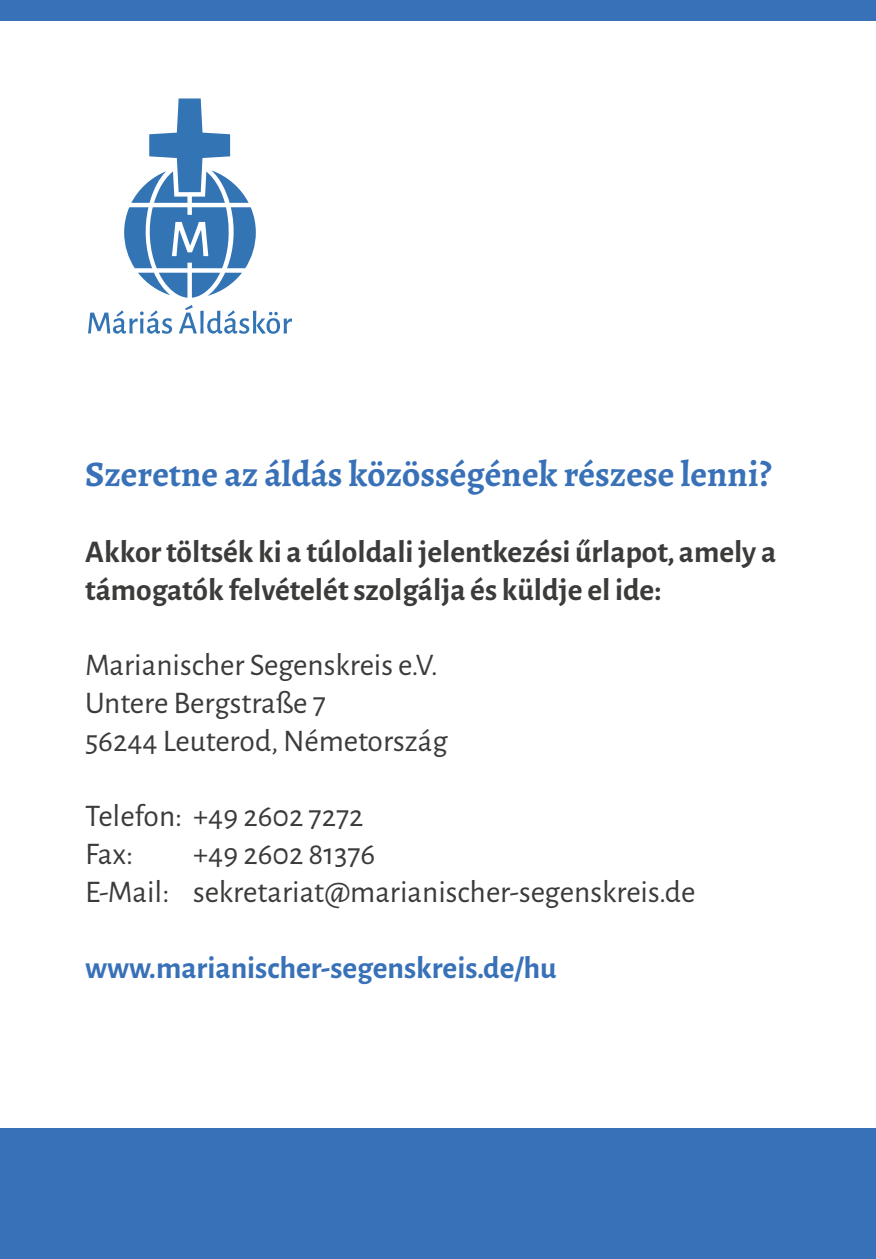
<style>
.page{position:relative;width:876px;height:1259px;background:#fff}
.page>*{position:absolute;margin:0;border:0;box-sizing:border-box;transform-origin:0 0}
.t1{font:700 36px "Alegreya";color:#3871b8}
.t2{font:31.5px/37.8px "Alegreya Sans";color:#3b3b3a}
.t3{font:700 31.5px/37.8px "Alegreya Sans";color:#3b3b3a}
.t4{font:700 31.5px "Alegreya Sans";color:#3871b8}
</style>
<div class="page">
<div style="left:0;top:1129px;width:876px;height:130px;background:#3871b8"></div>
<div style="left:0;top:0;width:876px;height:20px;background:#3871b8"></div>
<svg style="left:88px;top:310px;width:84px;height:24px"></svg>
<svg style="left:179px;top:305px;width:113px;height:29px"></svg>
<svg style="left:124px;top:98px;width:132px;height:200px"></svg>
<p class="t1" style="left:85px;top:451px;width:688px">Szeretne az áldás közösségének részese lenni?</p>
<p class="t3" style="left:85px;top:530px;width:693px">Akkor töltsék ki a túloldali jelentkezési űrlapot, amely a támogatók felvételét szolgálja és küldje el ide:</p>
<p class="t2" style="left:85px;top:645px;width:364px">Marianischer Segenskreis e.V.<br>Untere Bergstraße 7<br>56244 Leuterod, Németország</p>
<p class="t2" style="left:85px;top:796px;width:280px">Telefon: +49 2602 7272<br>Fax:</p>
<p class="t2" style="left:85px;top:834px;width:612px;text-indent:108px">+49 2602 81376<br>E-Mail: sekretariat@marianischer-segenskreis.de</p>
<p class="t4" style="left:85px;top:944px;width:473px">www.marianischer-segenskreis.de/hu</p>
</div>
